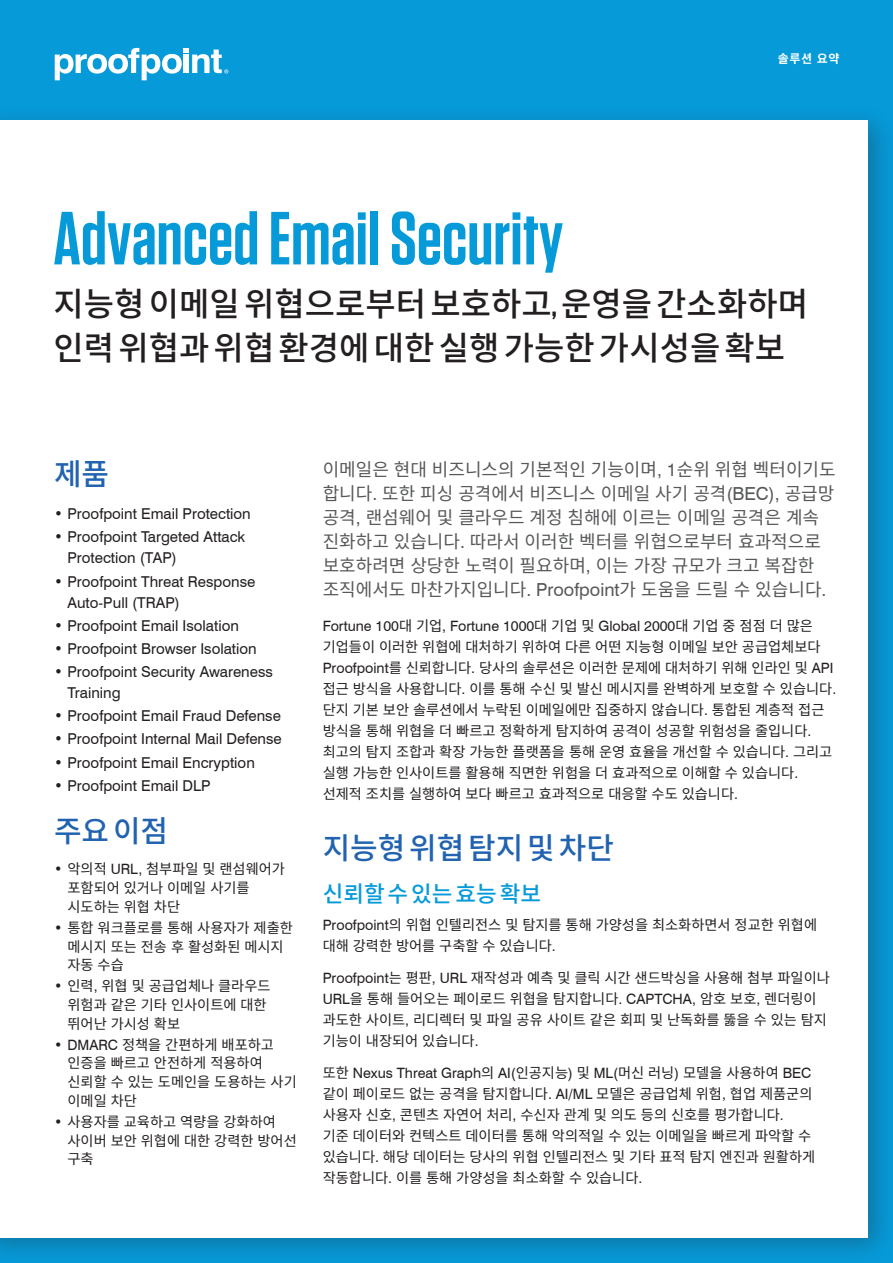
<style>
.page{position:relative;width:893px;height:1263px;background:#fff}
.page>*{position:absolute;margin:0;border:0;box-sizing:border-box;transform-origin:0 0}
.Title_in_Title_Case{font:600 75px "Tungsten";color:#069ad9}
.Subhead_in_Title_Case{font:500 33px/43.5px "Noto Sans KR";color:#231f20}
.H3_-_sentence_case{font:500 30px "Noto Sans KR";color:#2163b0}
.H4_-_sentence_case{font:500 22.5px "Noto Sans KR";color:#069ad9}
.INTRO_text{font:18px/24px "Noto Sans KR";color:#57585a}
.t1{font:15px/21px "Swiss 721 BT";color:#231f20}
.Body-Text_9_5_12_5{font:14.25px/21px "Noto Sans KR";color:#231f20}
.t2{font:700 12px "Noto Sans KR";color:#fff}
.s1{font-family:"Tungsten";font-weight:600}
.s2{font-family:"Swiss 721 BT"}
</style>
<div class="page">
<div style="left:0;top:0;width:893px;height:104px;background:#069ad9"></div>
<div style="left:0;top:104px;width:893px;height:1159px;background:#231f20;opacity:.3"></div>
<div style="left:0;top:120px;width:868px;height:1117px;background:#fff"></div>
<svg style="left:55px;top:48px;width:173px;height:32px"></svg>
<p class="t2" style="left:778px;top:52px;width:63px">솔루션 요약</p>
<p class="Title_in_Title_Case" style="left:53px;top:199px;width:511px">Advanced Email Security</p>
<p class="Subhead_in_Title_Case" style="left:53px;top:283px;width:756px">지능형이메일위협으로부터보호하고<span class="s1">,</span> 운영을간소화하며 인력위협과위협환경에대한실행가능한가시성을확보</p>
<p class="H3_-_sentence_case" style="left:54px;top:457px;width:57px">제품</p>
<p class="t1" style="left:54px;top:503px;width:198px">• Proofpoint Email Protection</p>
<p class="t1" style="left:68px;top:526px;width:179px;text-indent:-14px">• Proofpoint Targeted Attack<br>Protection (TAP)</p>
<p class="t1" style="left:68px;top:571px;width:189px;text-indent:-14px">• Proofpoint Threat Response<br>Auto-Pull (TRAP)</p>
<p class="t1" style="left:54px;top:615px;width:186px">• Proofpoint Email Isolation</p>
<p class="t1" style="left:54px;top:638px;width:204px">• Proofpoint Browser Isolation</p>
<p class="t1" style="left:68px;top:661px;width:207px;text-indent:-14px">• Proofpoint Security Awareness<br>Training</p>
<p class="t1" style="left:54px;top:705px;width:228px">• Proofpoint Email Fraud Defense</p>
<p class="t1" style="left:54px;top:728px;width:229px">• Proofpoint Internal Mail Defense</p>
<p class="t1" style="left:54px;top:752px;width:202px">• Proofpoint Email Encryption</p>
<p class="t1" style="left:54px;top:775px;width:158px">• Proofpoint Email DLP</p>
<p class="H3_-_sentence_case" style="left:54px;top:814px;width:116px">주요이점</p>
<p class="Body-Text_9_5_12_5" style="left:68px;top:860px;width:219px;line-height:18.8px;text-indent:-14px"><span class="s2">•</span> 악의적 <span class="s2">URL,</span> 첨부파일 및 랜섬웨어가 포함되어 있거나 이메일 사기를 시도하는 위협 차단</p>
<p class="Body-Text_9_5_12_5" style="left:68px;top:918px;width:227px;line-height:18.8px;text-indent:-14px"><span class="s2">•</span> 통합 워크플로를 통해 사용자가 제출한 메시지 또는 전송 후 활성화된 메시지 자동 수습</p>
<p class="Body-Text_9_5_12_5" style="left:68px;top:977px;width:205px;line-height:18.8px;text-indent:-14px"><span class="s2">•</span> 인력<span class="s2">,</span> 위협 및 공급업체나 클라우드 위험과 같은 기타 인사이트에 대한 뛰어난 가시성 확보</p>
<p class="Body-Text_9_5_12_5" style="left:68px;top:1035px;width:231px;line-height:18.8px;text-indent:-14px"><span class="s2">• DMARC</span> 정책을 간편하게 배포하고 인증을 빠르고 안전하게 적용하여 신뢰할 수 있는 도메인을 도용하는 사기 이메일 차단</p>
<p class="Body-Text_9_5_12_5" style="left:68px;top:1112px;width:231px;line-height:18.8px;text-indent:-14px"><span class="s2">•</span> 사용자를 교육하고 역량을 강화하여 사이버 보안 위협에 대한 강력한 방어선 구축</p>
<p class="INTRO_text" style="left:323px;top:458px;width:515px">이메일은 현대 비즈니스의 기본적인 기능이며<span class="s2">, 1</span>순위 위협 벡터이기도 합니다<span class="s2">.</span> 또한 피싱 공격에서 비즈니스 이메일 사기 공격<span class="s2">(BEC),</span> 공급망 공격<span class="s2">,</span> 랜섬웨어 및 클라우드 계정 침해에 이르는 이메일 공격은 계속 진화하고 있습니다<span class="s2">.</span> 따라서 이러한 벡터를 위협으로부터 효과적으로 보호하려면 상당한 노력이 필요하며<span class="s2">,</span> 이는 가장 규모가 크고 복잡한 조직에서도 마찬가지입니다<span class="s2">. Proofpoint</span>가 도움을 드릴 수 있습니다<span class="s2">.</span></p>
<p class="Body-Text_9_5_12_5" style="left:323px;top:615px;width:515px"><span class="s2">Fortune 100</span>대 기업<span class="s2">, Fortune 1000</span>대 기업 및 <span class="s2">Global 2000</span>대 기업 중 점점 더 많은 기업들이 이러한 위협에 대처하기 위하여 다른 어떤 지능형 이메일 보안 공급업체보다 <span class="s2">Proofpoint</span>를 신뢰합니다<span class="s2">.</span> 당사의 솔루션은 이러한 문제에 대처하기 위해 인라인 및 <span class="s2">API </span>접근 방식을 사용합니다<span class="s2">.</span> 이를 통해 수신 및 발신 메시지를 완벽하게 보호할 수 있습니다<span class="s2">. </span>단지 기본 보안 솔루션에서 누락된 이메일에만 집중하지 않습니다<span class="s2">.</span> 통합된 계층적 접근 방식을 통해 위협을 더 빠르고 정확하게 탐지하여 공격이 성공할 위험성을 줄입니다<span class="s2">. </span>최고의 탐지 조합과 확장 가능한 플랫폼을 통해 운영 효율을 개선할 수 있습니다<span class="s2">.</span> 그리고 실행 가능한 인사이트를 활용해 직면한 위험을 더 효과적으로 이해할 수 있습니다<span class="s2">. </span>선제적 조치를 실행하여 보다 빠르고 효과적으로 대응할 수도 있습니다<span class="s2">.</span></p>
<p class="H3_-_sentence_case" style="left:323px;top:831px;width:293px">지능형위협탐지및차단</p>
<p class="H4_-_sentence_case" style="left:323px;top:881px;width:220px">신뢰할수있는효능확보</p>
<p class="Body-Text_9_5_12_5" style="left:323px;top:915px;width:496px"><span class="s2">Proofpoint</span>의 위협 인텔리전스 및 탐지를 통해 가양성을 최소화하면서 정교한 위협에 대해 강력한 방어를 구축할 수 있습니다<span class="s2">.</span></p>
<p class="Body-Text_9_5_12_5" style="left:323px;top:967px;width:509px"><span class="s2">Proofpoint</span>는 평판<span class="s2">, URL</span> 재작성과 예측 및 클릭 시간 샌드박싱을 사용해 첨부 파일이나 <span class="s2">URL</span>을 통해 들어오는 페이로드 위협을 탐지합니다<span class="s2">. CAPTCHA,</span> 암호 보호<span class="s2">,</span> 렌더링이 과도한 사이트<span class="s2">,</span> 리디렉터 및 파일 공유 사이트 같은 회피 및 난독화를 뚫을 수 있는 탐지 기능이 내장되어 있습니다<span class="s2">.</span></p>
<p class="Body-Text_9_5_12_5" style="left:323px;top:1062px;width:494px">또한 <span class="s2">Nexus Threat Graph</span>의 <span class="s2">AI(</span>인공지능<span class="s2">)</span> 및 <span class="s2">ML(</span>머신 러닝<span class="s2">)</span> 모델을 사용하여 <span class="s2">BEC </span>같이 페이로드 없는 공격을 탐지합니다<span class="s2">. AI/ML</span> 모델은 공급업체 위험<span class="s2">,</span> 협업 제품군의 사용자 신호<span class="s2">,</span> 콘텐츠 자연어 처리<span class="s2">,</span> 수신자 관계 및 의도 등의 신호를 평가합니다<span class="s2">.<br></span>기준 데이터와 컨텍스트 데이터를 통해 악의적일 수 있는 이메일을 빠르게 파악할 수 있습니다<span class="s2">.</span> 해당 데이터는 당사의 위협 인텔리전스 및 기타 표적 탐지 엔진과 원활하게 작동합니다<span class="s2">.</span> 이를 통해 가양성을 최소화할 수 있습니다<span class="s2">.</span></p>
</div>
